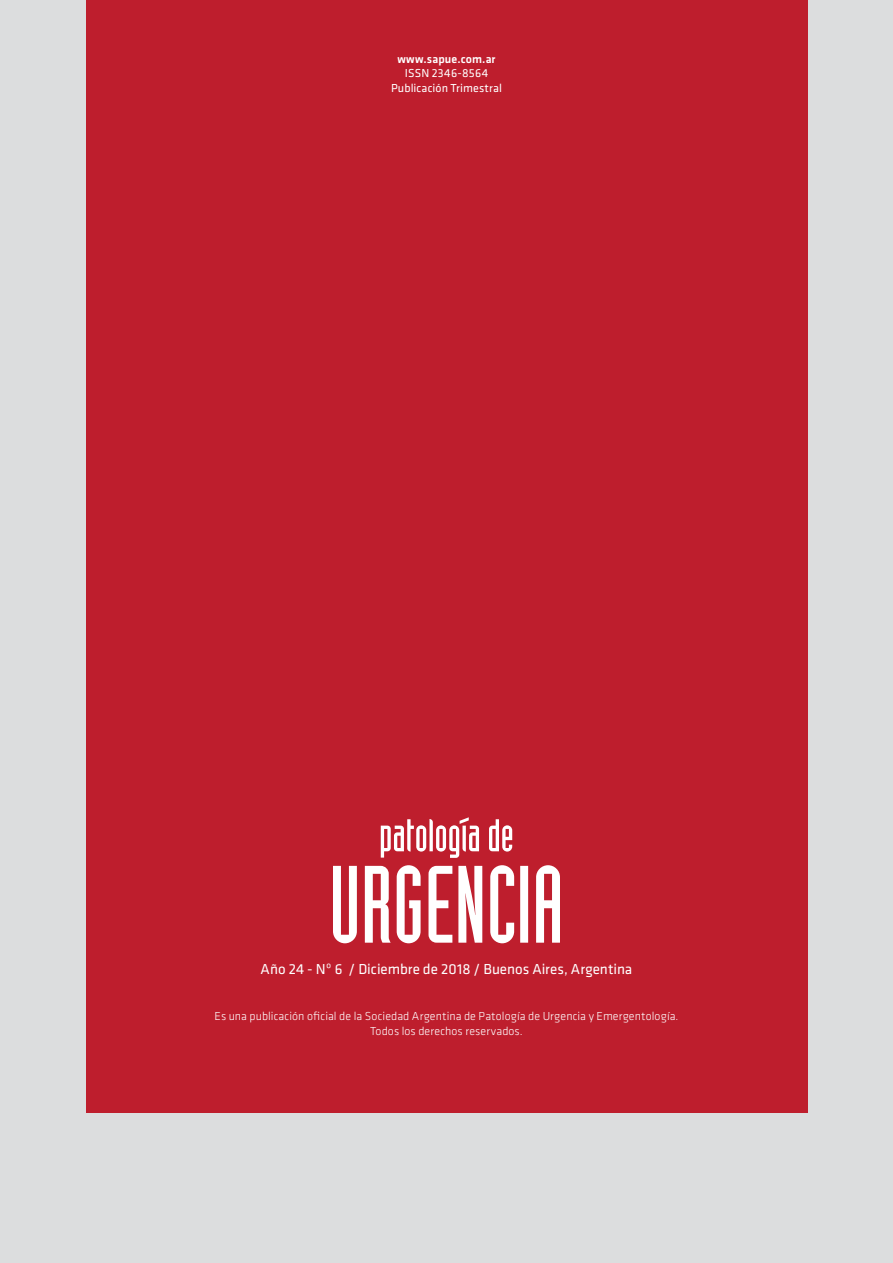
<style>
.page{position:relative;width:893px;height:1263px;background:#dcddde}
.page>*{position:absolute;margin:0;border:0;box-sizing:border-box;transform-origin:0 0}
.t1{font:15px "Klavika";color:#fff}
.t2{font:300 12px/14.4px "Klavika";letter-spacing:.005em;color:#fff;text-align:center}
.t3{font:12px/14.4px "Klavika";letter-spacing:.01em;color:#fff;text-align:center}
.t4{font:500 12px "Klavika";letter-spacing:.005em;color:#fff}
</style>
<div class="page">
<div style="left:86px;top:0;width:721px;height:1112px;background:#be1e2d"></div>
<svg style="left:333px;top:817px;width:227px;height:126px"></svg>
<p class="t4" style="left:397px;top:52px;width:100px">www.sapue.com.ar</p>
<p class="t3" style="left:391px;top:66px;width:112px">ISSN 2346-8564<br>Publicación Trimestral</p>
<p class="t1" style="left:261px;top:961px;width:373px">Año 24 - Nº 6 / Diciembre de 2018 / Buenos Aires, Argentina</p>
<p class="t2" style="left:214px;top:1009px;width:466px">Es una publicación oficial de la Sociedad Argentina de Patología de Urgencia y Emergentología.<br>Todos los derechos reservados.</p>
</div>
